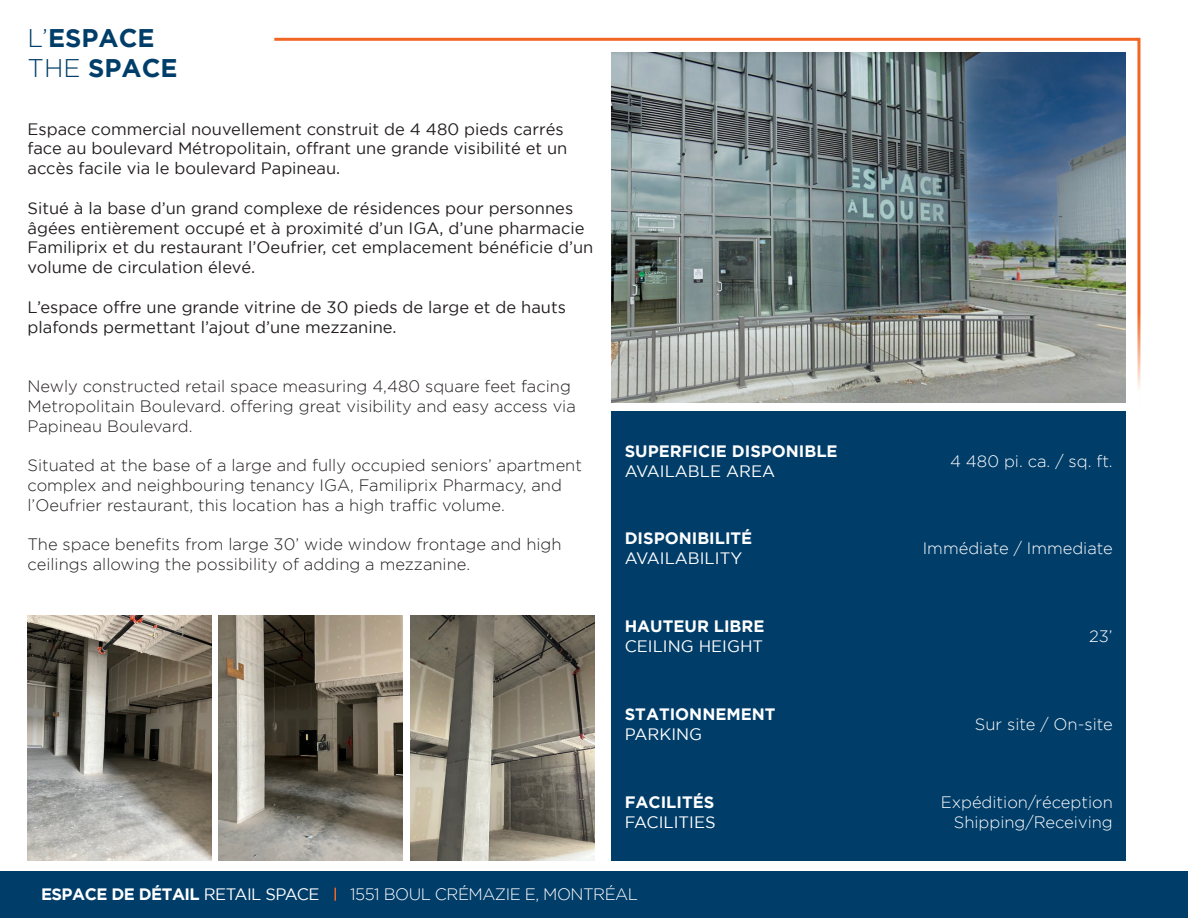
<style>
.page{position:relative;width:1188px;height:918px;background:#fff}
.page>*{position:absolute;margin:0;border:0;box-sizing:border-box;transform-origin:0 0}
.t1{font:700 25.5px "Gotham";color:#003d69}
.t2{font:16.5px/19.8px "Gotham";color:#231f20}
.t3{font:300 16.5px/19.8px "Gotham";color:#231f20}
.t4{font:300 16.5px "Gotham";color:#fff}
.t5{font:700 16.5px "Gotham";color:#fff}
.t6{font:16.5px "Gotham";color:#fff}
.t7{font:300 16.5px "Gotham";letter-spacing:-.03em;color:#fff}
.t8{font:700 16.5px "Gotham";letter-spacing:-.03em;color:#fff}
.s1{font-weight:300}
.s2{font-weight:400}
</style>
<div class="page">
<div style="left:0;top:872px;width:1188px;height:46px;background:#003d69"></div>
<div style="left:612px;top:411px;width:514px;height:450px;background:#003d69"></div>
<svg style="left:274px;top:37px;width:867px;height:376px"></svg>
<svg style="left:334px;top:888px;width:2px;height:13px"></svg>
<img style="left:27px;top:615px;width:184px;height:246px">
<img style="left:219px;top:615px;width:184px;height:246px">
<img style="left:411px;top:615px;width:184px;height:246px">
<p class="t1" style="left:28px;top:23px;width:129px"><span class="s1">L’</span>ESPACE</p>
<p class="t1" style="left:28px;top:54px;width:152px"><span class="s1">THE</span> SPACE</p>
<p class="t2" style="left:28px;top:119px;width:541px">Espace commercial nouvellement construit de 4 480 pieds carrés face au boulevard Métropolitain, offrant une grande visibilité et un accès facile via le boulevard Papineau.</p>
<p class="t2" style="left:28px;top:198px;width:567px">Situé à la base d’un grand complexe de résidences pour personnes âgées entièrement occupé et à proximité d’un IGA, d’une pharmacie Familiprix et du restaurant l’Oeufrier, cet emplacement bénéficie d’un volume de circulation élevé.</p>
<p class="t2" style="left:28px;top:297px;width:540px">L’espace offre une grande vitrine de 30 pieds de large et de hauts plafonds permettant l’ajout d’une mezzanine.</p>
<p class="t3" style="left:28px;top:376px;width:550px">Newly constructed retail space measuring 4,480 square feet facing<br>Metropolitain Boulevard. offering great visibility and easy access via<br>Papineau Boulevard.</p>
<p class="t3" style="left:28px;top:455px;width:556px">Situated at the base of a large and fully occupied seniors’ apartment complex and neighbouring tenancy IGA, Familiprix Pharmacy, and l’Oeufrier restaurant, this location has a high traffic volume.</p>
<p class="t3" style="left:28px;top:534px;width:536px">The space benefits from large 30’ wide window frontage and high ceilings allowing the possibility of adding a mezzanine.</p>
<p class="t5" style="left:625px;top:441px;width:214px">SUPERFICIE DISPONIBLE</p>
<p class="t6" style="left:625px;top:462px;width:152px">AVAILABLE AREA</p>
<p class="t5" style="left:625px;top:529px;width:129px">DISPONIBILITÉ</p>
<p class="t6" style="left:625px;top:549px;width:119px">AVAILABILITY</p>
<p class="t5" style="left:625px;top:617px;width:141px">HAUTEUR LIBRE</p>
<p class="t6" style="left:625px;top:637px;width:140px">CEILING HEIGHT</p>
<p class="t5" style="left:625px;top:705px;width:152px">STATIONNEMENT</p>
<p class="t6" style="left:625px;top:725px;width:79px">PARKING</p>
<p class="t5" style="left:625px;top:792px;width:91px">FACILITÉS</p>
<p class="t6" style="left:625px;top:813px;width:92px">FACILITIES</p>
<p class="t8" style="left:41px;top:884px;width:280px">ESPACE DE DÉTAIL <span class="s2">RETAIL SPACE</span></p>
<p class="t7" style="left:350px;top:885px;width:289px">1551 BOUL CRÉMAZIE E, MONTRÉAL</p>
<p class="t4" style="left:950px;top:452px;width:164px">4 480 pi. ca. / sq. ft.</p>
<p class="t4" style="left:923px;top:540px;width:191px">Immédiate / Immediate</p>
<p class="t4" style="left:1089px;top:627px;width:25px">23’</p>
<p class="t4" style="left:975px;top:715px;width:139px">Sur site / On-site</p>
<p class="t4" style="left:941px;top:793px;width:174px">Expédition/réception</p>
<p class="t4" style="left:954px;top:813px;width:160px">Shipping/Receiving</p>
</div>
